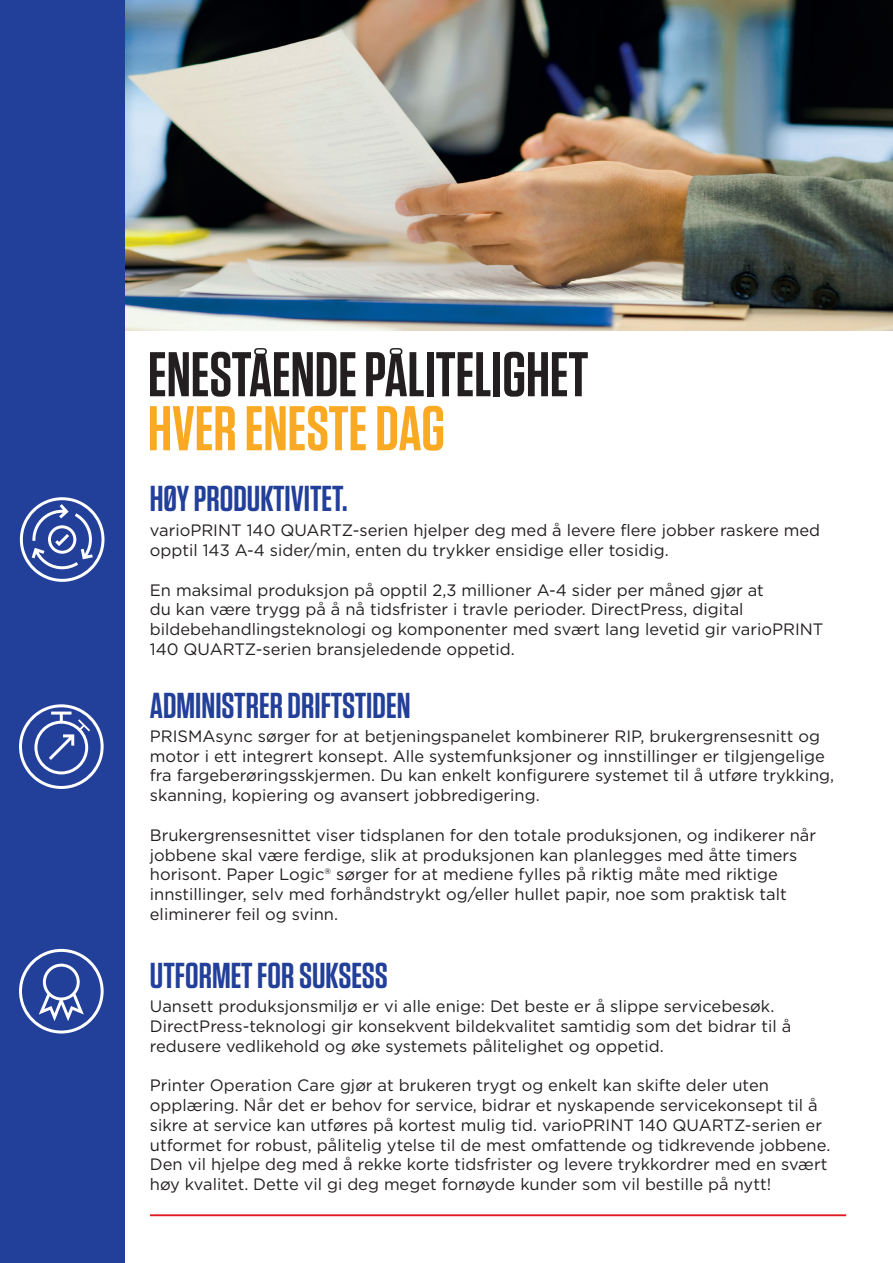
<style>
.page{position:relative;width:893px;height:1263px;background:#fff}
.page>*{position:absolute;margin:0;border:0;box-sizing:border-box;transform-origin:0 0}
.t1{font:600 63px/54px "Tungsten";color:#231f20}
.t2{font:600 36px "Tungsten";color:#223f99}
.t3{font:16.5px/19.8px "Gotham";color:#231f20}
.s1{color:#faa923}
</style>
<div class="page">
<img style="left:124px;top:0;width:769px;height:331px">
<div style="left:0;top:0;width:124px;height:1263px;background:#223f99"></div>
<hr style="left:150px;top:1214px;width:696px;height:2px;background:#e21a21">
<svg style="left:20px;top:497px;width:84px;height:85px"></svg>
<svg style="left:19px;top:704px;width:85px;height:85px"></svg>
<svg style="left:19px;top:949px;width:85px;height:84px"></svg>
<p class="t1" style="left:148px;top:349px;width:442px">ENESTÅENDE PÅLITELIGHET<br><span class="s1">HVER ENESTE DAG</span></p>
<p class="t2" style="left:150px;top:480px;width:199px">HØY PRODUKTIVITET.</p>
<p class="t3" style="left:150px;top:520px;width:672px">varioPRINT 140 QUARTZ-serien hjelper deg med å levere flere jobber raskere med opptil 143 A-4 sider/min, enten du trykker ensidige eller tosidig.</p>
<p class="t3" style="left:150px;top:579px;width:675px">En maksimal produksjon på opptil 2,3 millioner A-4 sider per måned gjør at<br>du kan være trygg på å nå tidsfrister i travle perioder. DirectPress, digital bildebehandlingsteknologi og komponenter med svært lang levetid gir varioPRINT 140 QUARTZ-serien bransjeledende oppetid.</p>
<p class="t2" style="left:150px;top:687px;width:262px">ADMINISTRER DRIFTSTIDEN</p>
<p class="t3" style="left:150px;top:726px;width:686px">PRISMAsync sørger for at betjeningspanelet kombinerer RIP, brukergrensesnitt og motor i ett integrert konsept. Alle systemfunksjoner og innstillinger er tilgjengelige fra fargeberøringsskjermen. Du kan enkelt konfigurere systemet til å utføre trykking, skanning, kopiering og avansert jobbredigering.</p>
<p class="t3" style="left:150px;top:825px;width:668px">Brukergrensesnittet viser tidsplanen for den totale produksjonen, og indikerer når jobbene skal være ferdige, slik at produksjonen kan planlegges med åtte timers horisont. Paper Logic® sørger for at mediene fylles på riktig måte med riktige innstillinger, selv med forhåndstrykt og/eller hullet papir, noe som praktisk talt eliminerer feil og svinn.</p>
<p class="t2" style="left:150px;top:957px;width:240px">UTFORMET FOR SUKSESS</p>
<p class="t3" style="left:150px;top:996px;width:643px">Uansett produksjonsmiljø er vi alle enige: Det beste er å slippe servicebesøk.<br>DirectPress-teknologi gir konsekvent bildekvalitet samtidig som det bidrar til å redusere vedlikehold og øke systemets pålitelighet og oppetid.</p>
<p class="t3" style="left:150px;top:1075px;width:682px">Printer Operation Care gjør at brukeren trygt og enkelt kan skifte deler uten opplæring. Når det er behov for service, bidrar et nyskapende servicekonsept til å sikre at service kan utføres på kortest mulig tid. varioPRINT 140 QUARTZ-serien er utformet for robust, pålitelig ytelse til de mest omfattende og tidkrevende jobbene.<br>Den vil hjelpe deg med å rekke korte tidsfrister og levere trykkordrer med en svært høy kvalitet. Dette vil gi deg meget fornøyde kunder som vil bestille på nytt!</p>
</div>
